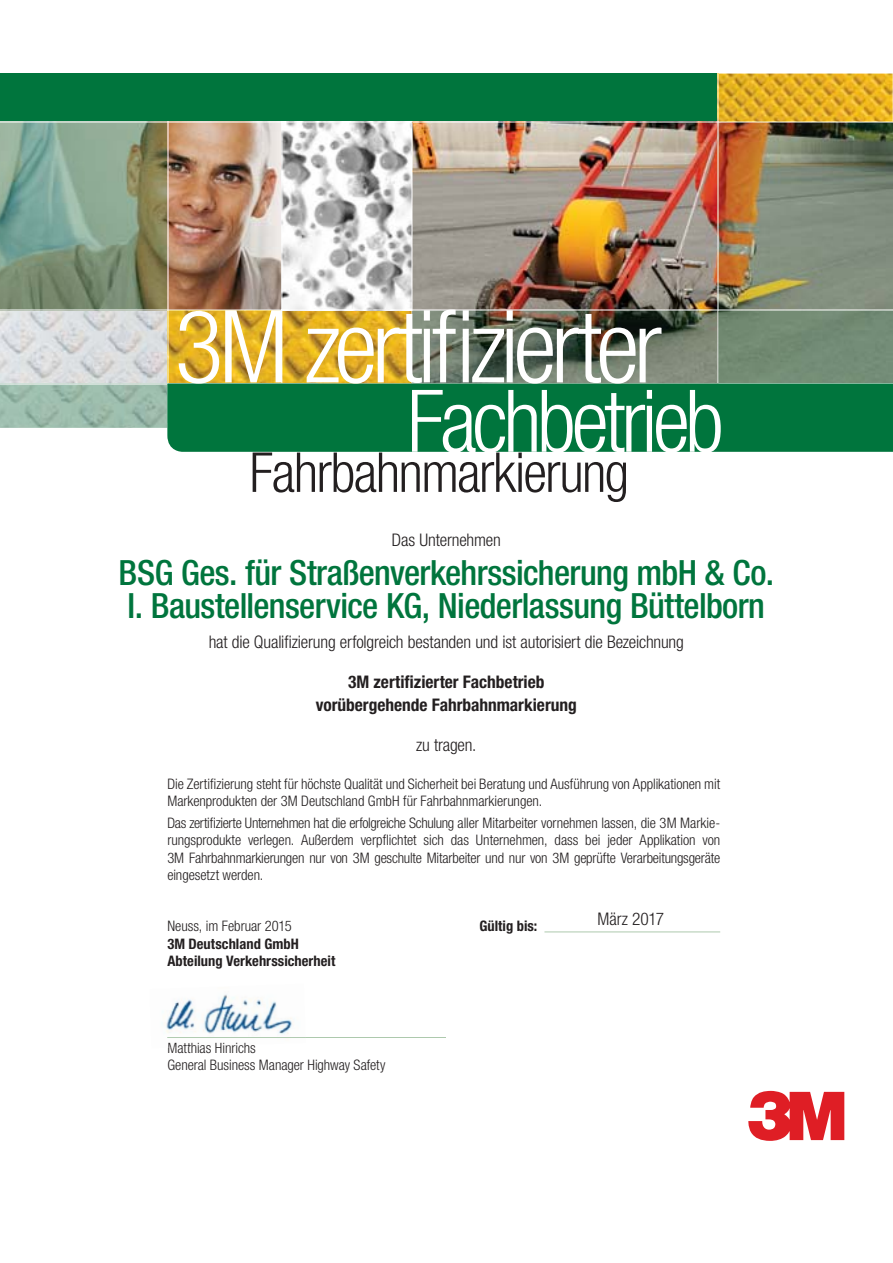
<style>
.page{position:relative;width:893px;height:1263px;background:#fff}
.page>*{position:absolute;margin:0;border:0;box-sizing:border-box;transform-origin:0 0}
.t1{font:300 condensed 100.95px "Helvetica Neue LT Std";letter-spacing:-.055em;color:#fff}
.t2{font:300 condensed 86.55px "Helvetica Neue LT Std";letter-spacing:-.05em;color:#fff}
.t3{font:300 condensed 55.05px "Helvetica Neue LT Std";letter-spacing:-.03em;color:#231f20}
.t4{font:500 condensed 34.8px/32.8px "Helvetica Neue LT Std";letter-spacing:-.02em;color:#00753d}
.t5{font:300 condensed 17.4px "Helvetica Neue LT Std";letter-spacing:-.01em;color:#231f20}
.t6{font:700 condensed 17.4px/23.2px "Helvetica Neue LT Std";color:#231f20;text-align:center}
.t7{font:300 condensed 14.55px/17.4px "Helvetica Neue LT Std";letter-spacing:-.005em;color:#231f20}
.t8{font:700 condensed 14.55px/17.4px "Helvetica Neue LT Std";color:#231f20}
</style>
<div class="page">
<img style="left:0;top:311px;width:167px;height:73px">
<img style="left:0;top:122px;width:893px;height:188px">
<img style="left:167px;top:310px;width:726px;height:74px">
<img style="left:0;top:384px;width:167px;height:44px">
<img style="left:719px;top:74px;width:174px;height:47px">
<img style="left:718px;top:121px;width:175px;height:1px">
<img style="left:167px;top:122px;width:1px;height:188px">
<img style="left:168px;top:310px;width:113px;height:1px">
<img style="left:0;top:310px;width:167px;height:1px">
<img style="left:412px;top:310px;width:306px;height:1px">
<img style="left:718px;top:310px;width:175px;height:1px">
<img style="left:411px;top:122px;width:2px;height:262px">
<img style="left:411px;top:122px;width:1px;height:188px">
<img style="left:718px;top:311px;width:1px;height:73px">
<img style="left:718px;top:122px;width:1px;height:188px">
<img style="left:281px;top:122px;width:1px;height:262px">
<div style="left:0;top:74px;width:719px;height:48px;background:#00753d"></div>
<div style="left:167px;top:384px;width:726px;height:68px;background:#00753d"></div>
<svg style="left:748px;top:1091px;width:96px;height:50px"></svg>
<hr style="left:167px;top:1037px;width:279px;height:1px;background:#adc9ad">
<hr style="left:544px;top:932px;width:176px;height:1px;background:#adc9ad">
<img style="left:162px;top:994px;width:130px;height:41px">
<h1 class="t1" style="left:175px;top:310px;width:488px">3M zertifizierter</h1>
<h2 class="t2" style="left:407px;top:390px;width:318px">Fachbetrieb</h2>
<h3 class="t3" style="left:250px;top:452px;width:381px">Fahrbahnmarkierung</h3>
<p class="t5" style="left:392px;top:534px;width:110px">Das Unternehmen</p>
<h3 class="t4" style="left:119px;top:559px;width:657px">BSG Ges. für Straßenverkehrssicherung mbH &amp; Co.<br>I. Baustellenservice KG, Niederlassung Büttelborn</h3>
<p class="t5" style="left:209px;top:636px;width:477px">hat die Qualifizierung erfolgreich bestanden und ist autorisiert die Bezeichnung</p>
<p class="t6" style="left:316px;top:672px;width:262px">3M zertifizierter Fachbetrieb vorübergehende Fahrbahnmarkierung</p>
<p class="t5" style="left:416px;top:738px;width:62px">zu tragen.</p>
<p class="t7" style="left:167px;top:776px;width:554px">Die Zertifizierung steht für höchste Qualität und Sicherheit bei Beratung und Ausführung von Applikationen mit<br>Marken produkten der 3M Deutschland GmbH für Fahr bahnmarkierungen.</p>
<p class="t7" style="left:167px;top:815px;width:554px;text-align:justify">Das zertifizierte Unternehmen hat die erfolgreiche Schulung aller Mitarbeiter vornehmen lassen, die 3M Markie&shy;rungsprodukte verlegen. Außerdem verpflichtet sich das Unternehmen, dass bei jeder Applikation von 3M Fahr bahnmarkierungen nur von 3M geschulte Mitarbeiter und nur von 3M geprüfte Verarbeitungsgeräte eingesetzt werden.</p>
<p class="t7" style="left:167px;top:919px;width:126px">Neuss, im Februar 2015</p>
<p class="t8" style="left:167px;top:936px;width:169px">3M Deutschland GmbH<br>Abteilung Verkehrssicherheit</p>
<p class="t5" style="left:597px;top:913px;width:68px">März 2017</p>
<p class="t8" style="left:479px;top:918px;width:60px">Gültig bis:</p>
<p class="t7" style="left:167px;top:1040px;width:220px">Matthias Hinrichs<br>General Business Manager Highway Safety</p>
</div>
